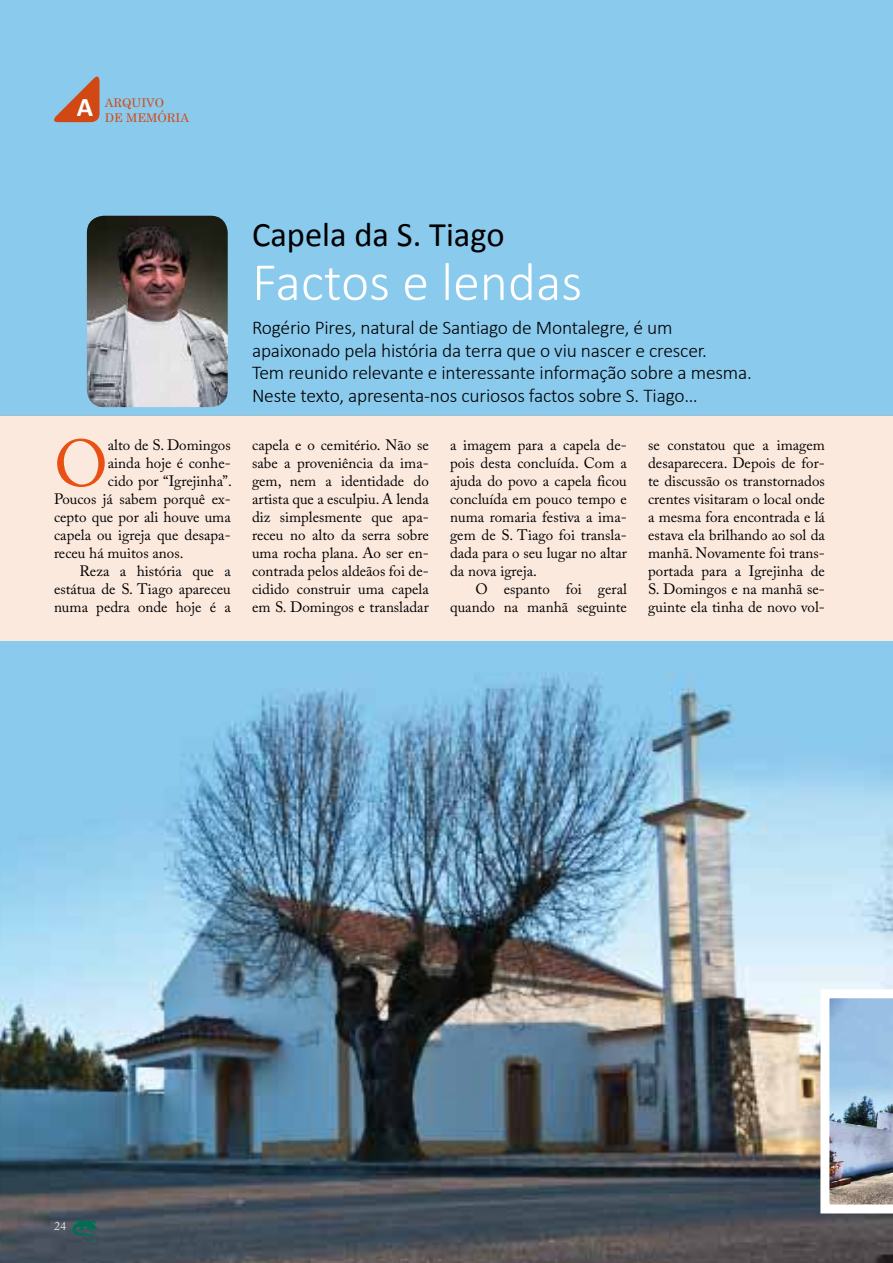
<style>
.page{position:relative;width:893px;height:1263px;background:#fff}
.page>*{position:absolute;margin:0;border:0;box-sizing:border-box;transform-origin:0 0}
.t1{font:65.7px "Adobe Caslon Pro";color:#e85113}
.t2{font:300 54px "Calibri";color:#fff}
.t3{font:34.5px "Calibri";color:#000}
.t4{font:700 27px "Calibri";color:#fff}
.t5{font:300 19.5px/22.5px "Calibri";letter-spacing:-.01em;color:#000}
.t6{font:15px/18px "Adobe Caslon Pro";color:#000;text-align:justify}
.t7{font:12px "Century";color:#d14814}
.t8{font:12px "Adobe Caslon Pro";color:#e3e4e4}
</style>
<div class="page">
<img style="left:0;top:0;width:892px;height:1263px">
<svg style="left:71px;top:1219px;width:26px;height:23px"></svg>
<svg style="left:50px;top:73px;width:50px;height:49px;background:#ac8b84"></svg>
<img style="left:820px;top:989px;width:73px;height:224px">
<img style="left:87px;top:216px;width:141px;height:191px">
<div style="left:0;top:415px;width:893px;height:226px;background:#fce9de"></div>
<p class="t7" style="left:105px;top:93px;width:61px">ARQUIVO</p>
<h3 class="t4" style="left:77px;top:90px;width:18px">A</h3>
<p class="t7" style="left:105px;top:107px;width:86px">DE MEMÓRIA</p>
<h1 class="t1" style="left:54px;top:425px;width:55px">O</h1>
<p class="t6" style="left:108px;top:436px;width:124px">alto de S. Domingos</p>
<p class="t6" style="left:108px;top:454px;width:124px">ainda hoje é conhe-</p>
<p class="t6" style="left:108px;top:472px;width:125px">cido por “Igrejinha”.</p>
<p class="t6" style="left:54px;top:490px;width:178px">Poucos já sabem porquê ex-</p>
<p class="t6" style="left:54px;top:508px;width:178px">cepto que por ali houve uma</p>
<p class="t6" style="left:54px;top:526px;width:178px">capela ou igreja que desapa-</p>
<p class="t6" style="left:54px;top:544px;width:131px">receu há muitos anos.</p>
<p class="t6" style="left:80px;top:562px;width:153px">Reza a história que a</p>
<p class="t6" style="left:54px;top:580px;width:178px">estátua de S. Tiago apareceu</p>
<p class="t6" style="left:54px;top:598px;width:178px">numa pedra onde hoje é a</p>
<h3 class="t3" style="left:252px;top:213px;width:254px">Capela da S. Tiago</h3>
<h2 class="t2" style="left:252px;top:248px;width:332px">Factos e lendas</h2>
<p class="t5" style="left:252px;top:317px;width:501px">Rogério Pires, natural de Santiago de Montalegre, é um apaixonado pela história da terra que o viu nascer e crescer.<br>Tem reunido relevante e interessante informação sobre a mesma.<br>Neste texto, apresenta-nos curiosos factos sobre S. Tiago…</p>
<p class="t6" style="left:252px;top:436px;width:178px">capela e o cemitério. Não se sabe a proveniência da ima&shy;gem, nem a identidade do artista que a esculpiu. A lenda diz simplesmente que apa&shy;receu no alto da serra sobre uma rocha plana. Ao ser en&shy;contrada pelos aldeãos foi de&shy;cidido construir uma capela em S. Domingos e transladar</p>
<p class="t6" style="left:450px;top:436px;width:178px">a imagem para a capela de&shy;pois desta concluída. Com a ajuda do povo a capela ficou concluída em pouco tempo e numa romaria festiva a ima&shy;gem de S. Tiago foi transla&shy;dada para o seu lugar no altar da nova igreja.</p>
<p class="t6" style="left:450px;top:580px;width:178px;text-align:right">O espanto foi geral quando na manhã seguinte</p>
<p class="t6" style="left:648px;top:436px;width:178px">se constatou que a imagem desaparecera. Depois de for&shy;te discussão os transtornados crentes visitaram o local onde a mesma fora encontrada e lá estava ela brilhando ao sol da manhã. Novamente foi trans&shy;portada para a Igrejinha de S. Domingos e na manhã se&shy;guinte ela tinha de novo vol-</p>
<p class="t8" style="left:54px;top:1218px;width:13px">24</p>
</div>
